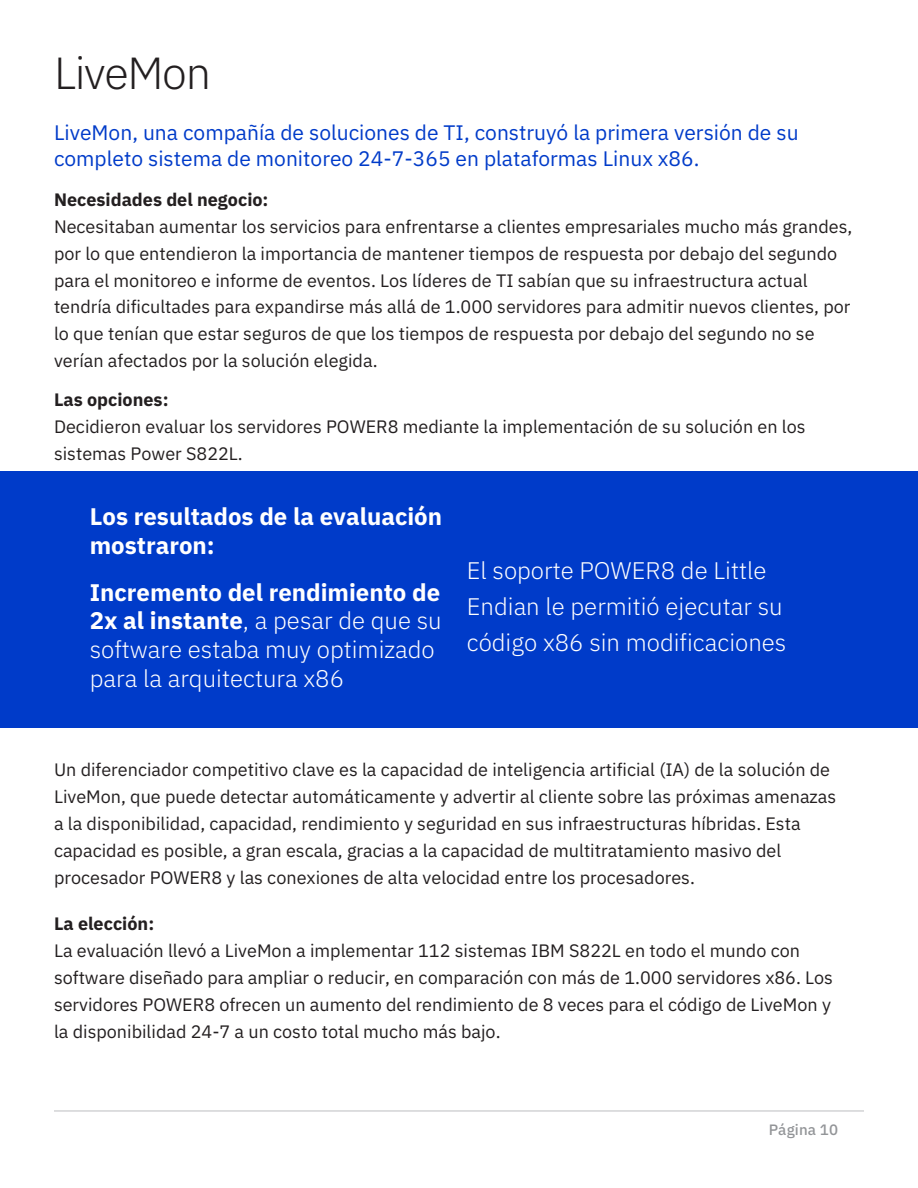
<style>
.page{position:relative;width:918px;height:1188px;background:#fff}
.page>*{position:absolute;margin:0;border:0;box-sizing:border-box;transform-origin:0 0}
.t1{font:300 45px "IBM Plex Sans";letter-spacing:-.03em;color:#231f20}
.t2{font:300 24px/28.8px "IBM Plex Sans";color:#fff}
.t3{font:700 24px/28.8px "IBM Plex Sans";color:#fff}
.t4{font:21px/26.1px "IBM Plex Sans";color:#003bc9}
.t5{font:18px/27px "IBM Plex Sans";color:#231f20}
.t6{font:700 18px "IBM Plex Sans";color:#231f20}
.t7{font:500 15px "IBM Plex Sans";letter-spacing:.01em;color:#939598}
.s1{font-weight:700}
</style>
<div class="page">
<div style="left:0;top:471px;width:918px;height:257px;background:#003bc9"></div>
<hr style="left:54px;top:1111px;width:810px;height:1px;background:#bcbdc0">
<h1 class="t1" style="left:54px;top:39px;width:159px">LiveMon</h1>
<p class="t4" style="left:54px;top:118px;width:746px">LiveMon, una compañía de soluciones de TI, construyó la primera versión de su completo sistema de monitoreo 24-7-365 en plataformas Linux x86.</p>
<p class="t6" style="left:54px;top:185px;width:216px">Necesidades del negocio:</p>
<p class="t5" style="left:54px;top:211px;width:800px">Necesitaban aumentar los servicios para enfrentarse a clientes empresariales mucho más grandes, por lo que entendieron la importancia de mantener tiempos de respuesta por debajo del segundo para el monitoreo e informe de eventos. Los líderes de TI sabían que su infraestructura actual tendría dificultades para expandirse más allá de 1.000 servidores para admitir nuevos clientes, por lo que tenían que estar seguros de que los tiempos de respuesta por debajo del segundo no se verían afectados por la solución elegida.</p>
<p class="t6" style="left:54px;top:385px;width:116px">Las opciones:</p>
<p class="t5" style="left:54px;top:412px;width:753px">Decidieron evaluar los servidores POWER8 mediante la implementación de su solución en los sistemas Power S822L.</p>
<h2 class="t3" style="left:90px;top:500px;width:354px">Los resultados de la evaluación mostraron:</h2>
<h2 class="t2" style="left:90px;top:576px;width:353px"><span class="s1">Incremento del rendimiento de<br>2x al instante</span>, a pesar de que su software estaba muy optimizado para la arquitectura x86</h2>
<h2 class="t2" style="left:467px;top:550px;width:321px;line-height:36px">El soporte POWER8 de Little<br>Endian le permitió ejecutar su código x86 sin modificaciones</h2>
<p class="t5" style="left:54px;top:755px;width:784px">Un diferenciador competitivo clave es la capacidad de inteligencia artificial (IA) de la solución de LiveMon, que puede detectar automáticamente y advertir al cliente sobre las próximas amenazas a la disponibilidad, capacidad, rendimiento y seguridad en sus infraestructuras híbridas. Esta capacidad es posible, a gran escala, gracias a la capacidad de multitratamiento masivo del procesador POWER8 y las conexiones de alta velocidad entre los procesadores.</p>
<p class="t6" style="left:54px;top:909px;width:102px">La elección:</p>
<p class="t5" style="left:54px;top:935px;width:781px">La evaluación llevó a LiveMon a implementar 112 sistemas IBM S822L en todo el mundo con software diseñado para ampliar o reducir, en comparación con más de 1.000 servidores x86. Los servidores POWER8 ofrecen un aumento del rendimiento de 8 veces para el código de LiveMon y la disponibilidad 24-7 a un costo total mucho más bajo.</p>
<p class="t7" style="left:769px;top:1118px;width:71px">Página 10</p>
</div>
